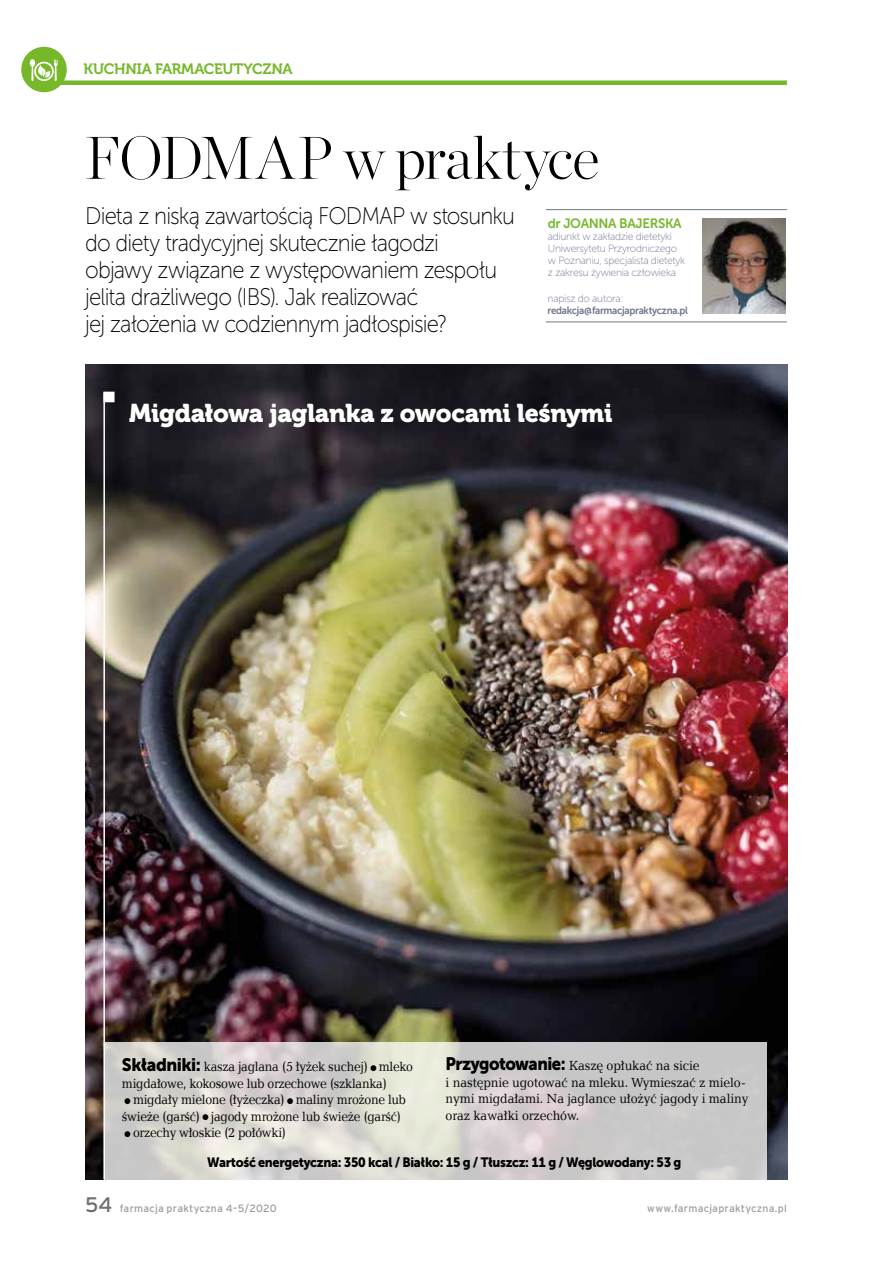
<style>
.page{position:relative;width:872px;height:1263px;background:#fff}
.page>*{position:absolute;margin:0;border:0;box-sizing:border-box;transform-origin:0 0}
.t1{font:200 60px "Chronicle Display";letter-spacing:-.025em;color:#000}
.t2{font:25.5px "Museo 900";letter-spacing:-.015em;color:#fff}
.t3{font:24px/27px "Museo Sans 100";letter-spacing:-.035em;color:#000;scale:.92 1}
.t4{font:21px "Interstate PL";color:#706f6f}
.t5{font:15px "Museo 700";letter-spacing:-.02em;color:#76b82a}
.t6{font:13.5px/16.5px "Candida EU";letter-spacing:-.025em;color:#000;scale:.93 1}
.t7{font:13.5px/16.5px "Candida EU";letter-spacing:-.025em;color:#000;scale:.94 1}
.t8{font:13.5px "Museo Sans 900";letter-spacing:-.025em;color:#000;scale:.93 1}
.t9{font:13.5px "Museo Sans 700";letter-spacing:-.025em;color:#76b82a}
.t10{font:10.5px/12px "Museo Sans 100";letter-spacing:-.025em;color:#71768f}
.t11{font:10.5px "Interstate PL";letter-spacing:.02em;color:#9d9d9c}
.t12{font:10.5px "Museo Sans 700";letter-spacing:-.03em;color:#71768f;scale:.93 1}
.s1{font-family:"Museo Sans 900";font-size:18px}
.s2{font-size:21px}
</style>
<div class="page">
<div style="left:60px;top:80px;width:727px;height:5px;background:#76b82a"></div>
<div style="left:21px;top:47px;width:46px;height:45px;background:#76b82a;border-radius:50%"></div>
<hr style="left:546px;top:209px;width:241px;height:1px;background:#6c787f">
<hr style="left:546px;top:322px;width:241px;height:1px;background:#6c787f">
<svg style="left:30px;top:59px;width:28px;height:22px"></svg>
<img style="left:85px;top:364px;width:702px;height:815px">
<hr style="left:103px;top:392px;width:2px;height:787px;background:#fff">
<div style="left:103px;top:392px;width:12px;height:10px;background:#fff;border:2px solid #fff"></div>
<img style="left:702px;top:218px;width:83px;height:96px">
<svg style="left:104px;top:1042px;width:663px;height:138px;background:#d4d1ce"></svg>
<p class="t5" style="left:84px;top:60px;width:210px">KUCHNIA FARMACEUTYCZNA</p>
<h1 class="t1" style="left:85px;top:112px;width:516px">FODMAP w praktyce</h1>
<p class="t9" style="left:548px;top:216px;width:135px">dr JOANNA BAJERSKA</p>
<p class="t10" style="left:548px;top:231px;width:139px">adiunkt w zakładzie dietetyki<br>Uniwersytetu Przyrodniczego w Poznaniu, specjalista dietetyk z zakresu żywienia człowieka</p>
<p class="t10" style="left:547px;top:292px;width:77px">napisz do autora:</p>
<p class="t12" style="left:547px;top:304px;width:152px">redakcja@farmacjapraktyczna.pl</p>
<h3 class="t3" style="left:85px;top:203px;width:469px">Dieta z niską zawartością FODMAP w stosunku do diety tradycyjnej skutecznie łagodzi<br>objawy związane z występowaniem zespołu jelita drażliwego (IBS). Jak realizować<br>jej założenia w codziennym jadłospisie?</h3>
<h2 class="t2" style="left:129px;top:399px;width:485px">Migdałowa jaglanka z owocami leśnymi</h2>
<p class="t7" style="left:445px;top:1057px;width:324px"><span class="s1">Przygotowanie:</span> Kaszę opłukać na sicie<br>i następnie ugotować na mleku. Wymieszać z mielo&shy;nymi migdałami. Na jaglance ułożyć jagody i maliny oraz kawałki orzechów.</p>
<p class="t8" style="left:207px;top:1154px;width:511px">Wartość energetyczna: 350 kcal / Białko: 15 g / Tłuszcz: 11 g / Węglowodany: 53 g</p>
<p class="t6" style="left:122px;top:1058px;width:314px"><span class="s1">Składniki:</span> kasza jaglana (5 łyżek suchej)<span class="s2">•</span>mleko migdałowe, kokosowe lub orzechowe (szklanka)</p>
<p class="t6" style="left:122px;top:1091px;width:307px"><span class="s2">•</span>migdały mielone (łyżeczka)<span class="s2">•</span>maliny mrożone lub świeże (garść)<span class="s2">•</span>jagody mrożone lub świeże (garść)</p>
<p class="t6" style="left:122px;top:1124px;width:178px"><span class="s2">•</span>orzechy włoskie (2 połówki)</p>
<h3 class="t4" style="left:85px;top:1192px;width:29px">54</h3>
<p class="t11" style="left:120px;top:1202px;width:158px">farmacja praktyczna 4–5/2020</p>
<p class="t11" style="left:647px;top:1202px;width:141px">www.farmacjapraktyczna.pl</p>
</div>
